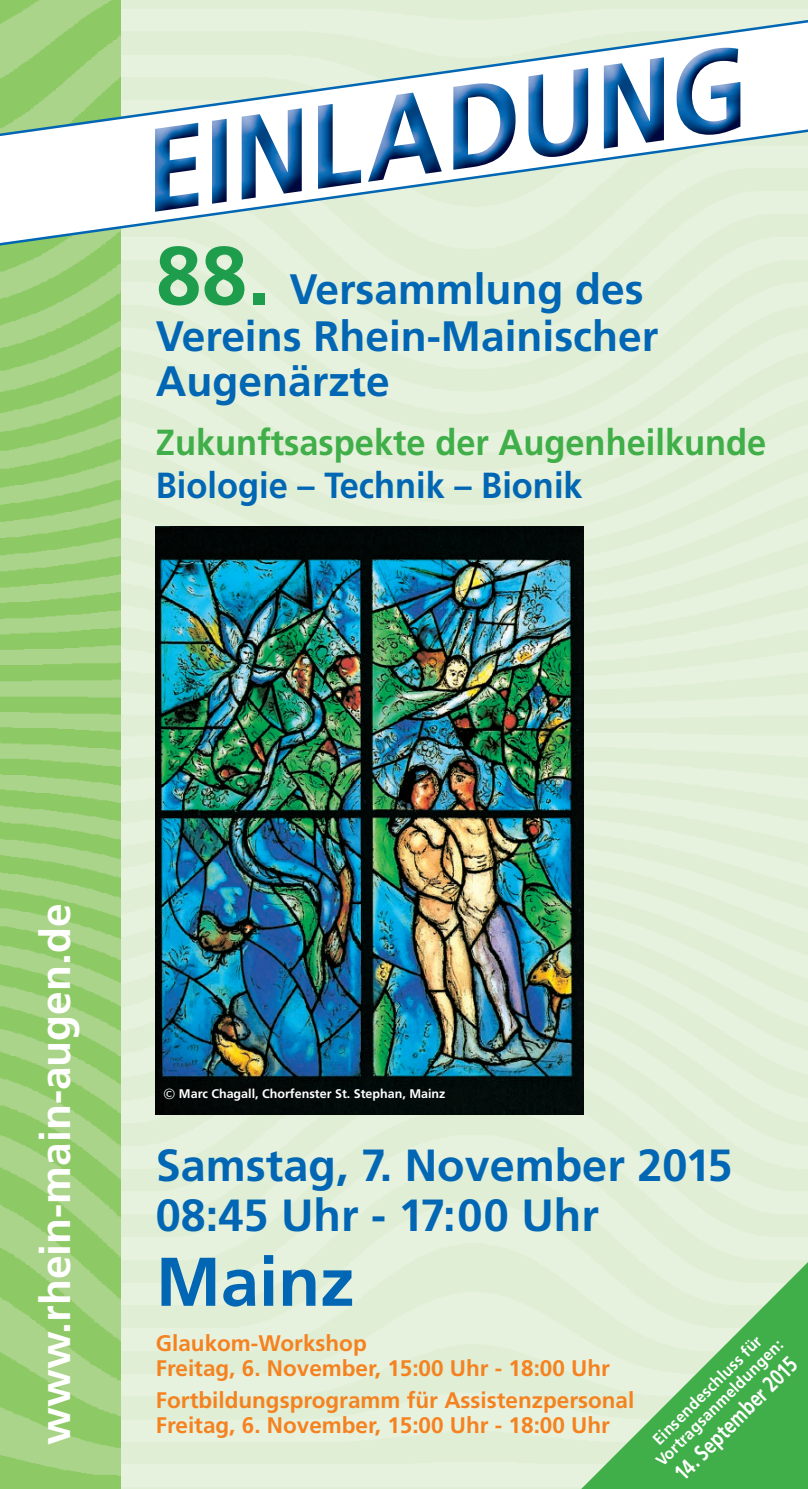
<style>
.page{position:relative;width:808px;height:1489px;background:#fff}
.page>*{position:absolute;margin:0;border:0;box-sizing:border-box;transform-origin:0 0}
.t1{font:700 68.75px "Frutiger";color:#0166b3}
.t2{font:700 45px/50px "Frutiger";color:#0166b3}
.t3{font:700 42.5px/45px "Frutiger";color:#0166b3}
.t4{font:700 42.5px "Frutiger";color:#fff}
.t5{font:700 36.25px/42px "Frutiger";color:#40ae49;scale:.95 1}
.t6{font:700 22.5px/25px "Frutiger";color:#f58220}
.t7{font:700 22.5px "Frutiger";color:#fff;scale:.79 1}
.t8{font:700 16.25px/17.5px "Frutiger";color:#fff;text-align:center;scale:.95 1}
.t9{font:700 12.5px "Frutiger";color:#fff}
.s1{font-size:82.25px;color:#1e9d4d}
.s2{color:#0166b3}
</style>
<div class="page">
<img style="left:120px;top:0;width:688px;height:1488px">
<svg style="left:564px;top:1245px;width:244px;height:243px;background:#9dd39b"></svg>
<img style="left:1px;top:0;width:119px;height:1488px">
<svg style="left:1px;top:14px;width:807px;height:235px"></svg>
<img style="left:155px;top:123px;width:43px;height:89px">
<img style="left:212px;top:108px;width:90px;height:96px">
<img style="left:318px;top:104px;width:43px;height:85px">
<img style="left:368px;top:93px;width:74px;height:89px">
<img style="left:453px;top:83px;width:62px;height:87px">
<img style="left:528px;top:57px;width:136px;height:100px">
<img style="left:677px;top:48px;width:63px;height:87px">
<img style="left:156px;top:526px;width:428px;height:588px">
<svg style="left:164px;top:1088px;width:11px;height:11px"></svg>
<p class="t3" style="left:156px;top:266px;width:489px"><span class="s1">88.</span> Versammlung des</p>
<p class="t3" style="left:156px;top:313px;width:504px">Vereins Rhein-Mainischer<br>Augenärzte</p>
<p class="t5" style="left:156px;top:421px;width:644px">Zukunftsaspekte der Augenheilkunde<br><span class="s2">Biologie – Technik – Bionik</span></p>
<p class="t4" style="left:31px;top:1444px;width:542px;rotate:-90deg">www.rhein-main-augen.de</p>
<p class="t9" style="left:179px;top:1086px;width:268px">Marc Chagall, Chorfenster St. Stephan, Mainz</p>
<p class="t2" style="left:156px;top:1139px;width:578px">Samstag, 7. November 2015<br>08:45 Uhr - 17:00 Uhr</p>
<p class="t1" style="left:156px;top:1241px;width:200px">Mainz</p>
<p class="t6" style="left:156px;top:1330px;width:455px">Glaukom-Workshop<br>Freitag, 6. November, 15:00 Uhr - 18:00 Uhr</p>
<p class="t6" style="left:156px;top:1387px;width:480px">Fortbildungsprogramm für Assistenzpersonal<br>Freitag, 6. November, 15:00 Uhr - 18:00 Uhr</p>
<p class="t8" style="left:640px;top:1444px;width:183px;rotate:-45deg">Einsendeschluss für<br>Vortragsanmeldungen:</p>
<p class="t7" style="left:669px;top:1466px;width:208px;rotate:-45deg">14. September 2015</p>
</div>
